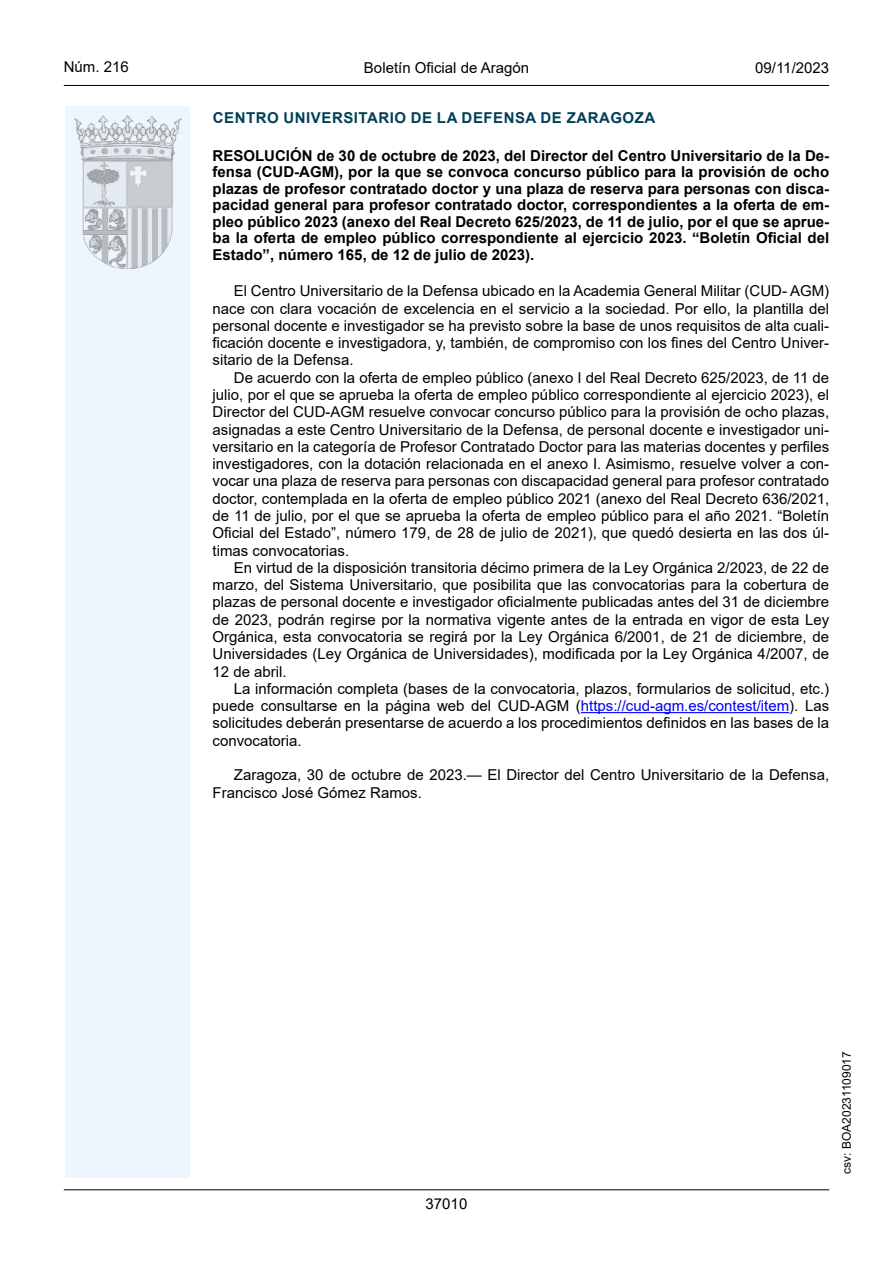
<style>
.page{position:relative;width:893px;height:1263px;background:#fff}
.page>*{position:absolute;margin:0;border:0;box-sizing:border-box;transform-origin:0 0}
.inicio_de_parrafo{font:15px/17.2px "Arial";color:#000;text-align:justify}
.Titulo_text{font:15px/16.5px "Arial Bold MT2";color:#000;text-align:justify}
.emisor_text{font:15px "Arial Bold MT2";letter-spacing:.035em;color:#003f58}
.estilo_head-c{font:15px "Arial";color:#000}
.estilo_head-d{font:15px "Arial MT2";color:#000}
.estilo_head-i{font:15px "Arial MT2";color:#000}
.numero_pagina{font:15px "Arial MT2";color:#000}
.estilo_head-i-2{font:12px "Arial MT2";color:#000}
.s1{font-family:"Arial";font-weight:700}
.s2{color:#0000fa}
</style>
<div class="page">
<div style="left:65px;top:106px;width:125px;height:1072px;background:#edf6fe"></div>
<img style="left:75px;top:115px;width:106px;height:153px">
<hr style="left:64px;top:85px;width:765px;height:1px;background:#000">
<hr style="left:64px;top:1189px;width:765px;height:1px;background:#000">
<hr style="left:581px;top:712px;width:208px;height:1px;background:#0000fa">
<p class="estilo_head-i" style="left:64px;top:57px;width:67px">Núm. 216</p>
<p class="estilo_head-c" style="left:364px;top:57px;width:167px">Boletín Oficial de Aragón</p>
<p class="estilo_head-d" style="left:755px;top:57px;width:75px">09/11/2023</p>
<h5 class="emisor_text" style="left:213px;top:107px;width:444px">CENTRO UNIVERSITARIO DE LA DEFENSA DE ZARAGOZA</h5>
<p class="Titulo_text" style="left:213px;top:147px;width:618px">RESOLUCIÓN de 30 de octubre de 2023, del Director del Centro Universitario de la De&shy;fensa (CUD-AGM), por la que se convoca concurso público para la provisión de ocho plazas de profesor contratado doctor y una plaza de reserva para personas con disca&shy;pacidad general para profesor contratado doctor, correspondientes a la oferta de em&shy;pleo público 2023 (anexo del Real Decreto 625/2023, de 11 de julio, por el que se aprue&shy;<span class="s1">ba la oferta de empleo público correspondiente al ejercicio 2023. “Boletín Oficial del </span>Estado”, número 165, de 12 de julio de 2023).</p>
<p class="inicio_de_parrafo" style="left:213px;top:282px;width:618px;text-indent:21px">El Centro Universitario de la Defensa ubicado en la Academia General Militar (CUD- AGM) nace con clara vocación de excelencia en el servicio a la sociedad. Por ello, la plantilla del personal docente e investigador se ha previsto sobre la base de unos requisitos de alta cuali&shy;ficación docente e investigadora, y, también, de compromiso con los fines del Centro Univer&shy;sitario de la Defensa.</p>
<p class="inicio_de_parrafo" style="left:213px;top:369px;width:618px;text-indent:21px">De acuerdo con la oferta de empleo público (anexo I del Real Decreto 625/2023, de 11 de julio, por el que se aprueba la oferta de empleo público correspondiente al ejercicio 2023), el Director del CUD-AGM resuelve convocar concurso público para la provisión de ocho plazas, asignadas a este Centro Universitario de la Defensa, de personal docente e investigador uni&shy;versitario en la categoría de Profesor Contratado Doctor para las materias docentes y perfiles investigadores, con la dotación relacionada en el anexo I. Asimismo, resuelve volver a con&shy;vocar una plaza de reserva para personas con discapacidad general para profesor contratado doctor, contemplada en la oferta de empleo público 2021 (anexo del Real Decreto 636/2021, de 11 de julio, por el que se aprueba la oferta de empleo público para el año 2021. “Boletín Oficial del Estado”, número 179, de 28 de julio de 2021), que quedó desierta en las dos úl&shy;timas convocatorias.</p>
<p class="inicio_de_parrafo" style="left:213px;top:559px;width:618px;text-indent:21px">En virtud de la disposición transitoria décimo primera de la Ley Orgánica 2/2023, de 22 de marzo, del Sistema Universitario, que posibilita que las convocatorias para la cobertura de plazas de personal docente e investigador oficialmente publicadas antes del 31 de diciembre de 2023, podrán regirse por la normativa vigente antes de la entrada en vigor de esta Ley Orgánica, esta convocatoria se regirá por la Ley Orgánica 6/2001, de 21 de diciembre, de Universidades (Ley Orgánica de Universidades), modificada por la Ley Orgánica 4/2007, de 12 de abril.</p>
<p class="inicio_de_parrafo" style="left:213px;top:680px;width:618px;text-indent:21px">La información completa (bases de la convocatoria, plazos, formularios de solicitud, etc.) puede consultarse en la página web del CUD-AGM (<span class="s2">https://cud-agm.es/contest/item</span>). Las solicitudes deberán presentarse de acuerdo a los procedimientos definidos en las bases de la convocatoria.</p>
<p class="inicio_de_parrafo" style="left:213px;top:766px;width:618px;text-indent:21px">Zaragoza, 30 de octubre de 2023.— El Director del Centro Universitario de la Defensa,<br>Francisco José Gómez Ramos.</p>
<p class="numero_pagina" style="left:426px;top:1193px;width:43px">37010</p>
<p class="estilo_head-i-2" style="left:838px;top:1174px;width:124px;rotate:-90deg">csv: BOA20231109017</p>
</div>
